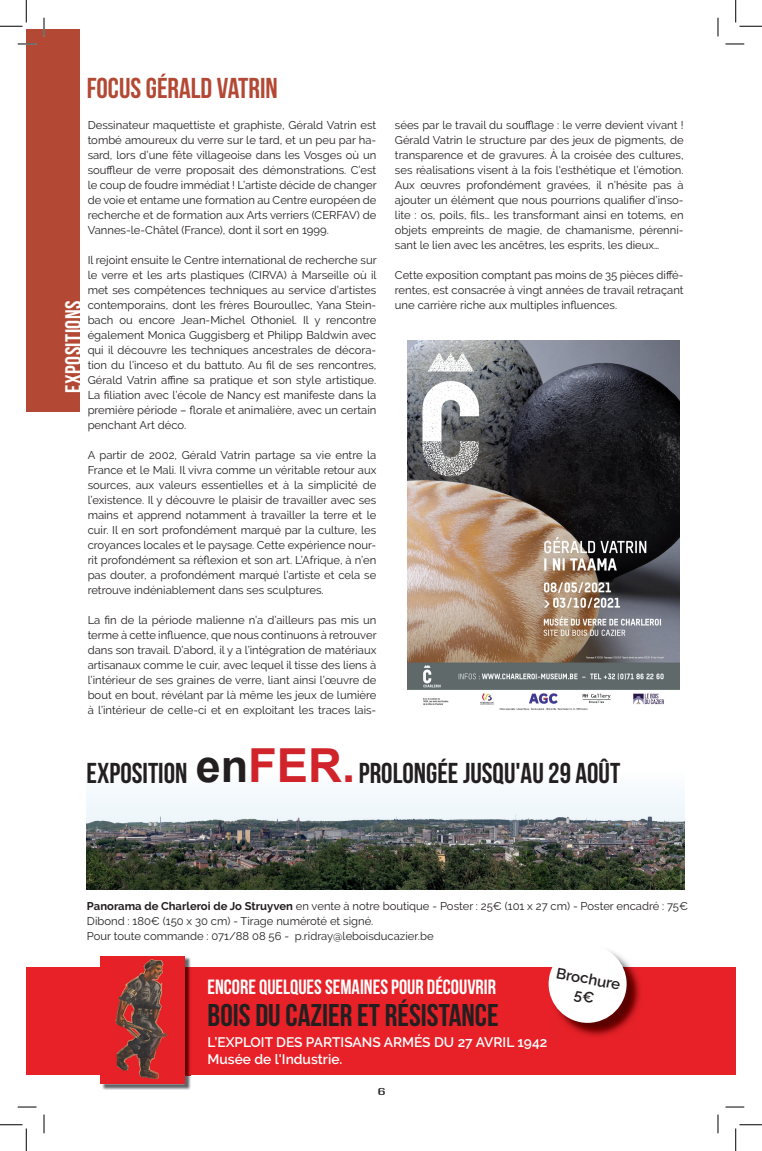
<style>
.page{position:relative;width:762px;height:1151px;background:#fff}
.page>*{position:absolute;margin:0;border:0;box-sizing:border-box;transform-origin:0 0}
.t1{font:700 31.38px "Bebas Neue";color:#231f20}
.t2{font:700 28.75px "Bebas Neue";color:#231f20}
.t3{font:700 28.75px "Bebas Neue";color:#b34935}
.t4{font:700 22.5px "Bebas Neue";letter-spacing:.02em;color:#fff}
.t5{font:700 20.62px "Bebas Neue";color:#fff}
.t6{font:600 15px/18px "Raleway";color:#231f20;text-align:center}
.t7{font:600 13.75px/16.5px "Raleway";color:#fff}
.t8{font:11.25px/15px "Raleway";color:#231f20;text-align:justify}
.t9{font:10px "Bebas Neue";color:#231f20;scale:2 1}
.s1{font-family:"Arial";font-size:45px}
.s2{font-family:"Arial";font-size:46.88px;color:#d1232a}
.s3{font-weight:700}
</style>
<div class="page">
<img style="left:407px;top:340px;width:272px;height:371px">
<img style="left:87px;top:791px;width:597px;height:99px">
<div style="left:26px;top:968px;width:709px;height:107px;background:#e72127"></div>
<img style="left:102px;top:957px;width:88px;height:133px">
<img style="left:185px;top:968px;width:5px;height:107px">
<div style="left:100px;top:956px;width:85px;height:128px;background:#e72127"></div>
<img style="left:115px;top:959px;width:53px;height:120px">
<img style="left:568px;top:964px;width:74px;height:73px">
<svg style="left:545px;top:950px;width:84px;height:76px"></svg>
<div style="left:27px;top:30px;width:53px;height:382px;background:#b34935"></div>
<svg style="left:18px;top:43px;width:18px;height:2px"></svg>
<svg style="left:725px;top:43px;width:18px;height:2px"></svg>
<svg style="left:18px;top:1106px;width:18px;height:2px"></svg>
<svg style="left:725px;top:1106px;width:18px;height:2px"></svg>
<svg style="left:43px;top:18px;width:2px;height:18px"></svg>
<svg style="left:43px;top:1114px;width:2px;height:19px"></svg>
<svg style="left:717px;top:18px;width:1px;height:18px"></svg>
<svg style="left:717px;top:1114px;width:1px;height:19px"></svg>
<svg style="left:0;top:0;width:27px;height:27px"></svg>
<svg style="left:0;top:1124px;width:27px;height:27px"></svg>
<svg style="left:735px;top:0;width:26px;height:27px"></svg>
<svg style="left:735px;top:1124px;width:26px;height:27px"></svg>
<h2 class="t3" style="left:87px;top:72px;width:192px">FOCUS GÉRALD VATRIN</h2>
<p class="t8" style="left:88px;top:117px;width:290px">Dessinateur maquettiste et graphiste, Gérald Vatrin est tombé amoureux du verre sur le tard, et un peu par ha&shy;sard, lors d’une fête villageoise dans les Vosges où un souffleur de verre proposait des démonstrations. C’est le coup de foudre immédiat ! L’artiste décide de changer de voie et entame une formation au Centre européen de recherche et de formation aux Arts verriers (CERFAV) de Vannes-le-Châtel (France), dont il sort en 1999.</p>
<p class="t8" style="left:88px;top:252px;width:290px">Il rejoint ensuite le Centre international de recherche sur le verre et les arts plastiques (CIRVA) à Marseille où il met ses compétences techniques au service d’artistes contemporains, dont les frères Bouroullec, Yana Stein&shy;bach ou encore Jean-Michel Othoniel. Il y rencontre également Monica Guggisberg et Philipp Baldwin avec qui il découvre les techniques ancestrales de décora&shy;tion du l’inceso et du battuto. Au fil de ses rencontres, Gérald Vatrin affine sa pratique et son style artistique.<br>La filiation avec l’école de Nancy est manifeste dans la première période – florale et animalière, avec un certain penchant Art déco.</p>
<p class="t8" style="left:88px;top:447px;width:290px">A partir de 2002, Gérald Vatrin partage sa vie entre la France et le Mali. Il vivra comme un véritable retour aux sources, aux valeurs essentielles et à la simplicité de l’existence. Il y découvre le plaisir de travailler avec ses mains et apprend notamment à travailler la terre et le cuir. Il en sort profondément marqué par la culture, les croyances locales et le paysage. Cette expérience nour&shy;rit profondément sa réflexion et son art. L’Afrique, à n’en pas douter, a profondément marqué l’artiste et cela se retrouve indéniablement dans ses sculptures.</p>
<p class="t8" style="left:88px;top:612px;width:290px">La fin de la période malienne n’a d’ailleurs pas mis un terme à cette influence, que nous continuons à retrouver dans son travail. D’abord, il y a l’intégration de matériaux artisanaux comme le cuir, avec lequel il tisse des liens à l’intérieur de ses graines de verre, liant ainsi l’œuvre de bout en bout, révélant par là même les jeux de lumière à l’intérieur de celle-ci et en exploitant les traces lais-</p>
<h3 class="t4" style="left:61px;top:393px;width:93px;rotate:-90deg">EXPOSITIONS</h3>
<p class="t8" style="left:395px;top:117px;width:290px">sées par le travail du soufflage : le verre devient vivant !<br>Gérald Vatrin le structure par des jeux de pigments, de transparence et de gravures. À la croisée des cultures, ses réalisations visent à la fois l'esthétique et l’émotion.<br>Aux œuvres profondément gravées, il n’hésite pas à ajouter un élément que nous pourrions qualifier d’inso&shy;lite : os, poils, fils… les transformant ainsi en totems, en objets empreints de magie, de chamanisme, pérenni&shy;sant le lien avec les ancêtres, les esprits, les dieux…</p>
<p class="t8" style="left:395px;top:267px;width:290px">Cette exposition comptant pas moins de 35 pièces diffé&shy;rentes, est consacrée à vingt années de travail retraçant une carrière riche aux multiples influences.</p>
<h2 class="t2" style="left:86px;top:758px;width:535px">EXPOSITION <span class="s1">en</span><span class="s2">FER.</span>PROLONGÉE JUSQU'AU 29 AOÛT</h2>
<p class="t8" style="left:87px;top:898px;width:602px;text-align:left"><span class="s3">Panorama de Charleroi de Jo Struyven</span> en vente à notre boutique - Poster : 25€ (101 x 27 cm) - Poster encadré : 75€<br>Dibond : 180€ (150 x 30 cm) - Tirage numéroté et signé.<br>Pour toute commande : 071/88 08 56 - p.ridray@leboisducazier.be</p>
<h3 class="t5" style="left:207px;top:976px;width:290px">ENCORE QUELQUES SEMAINES POUR DÉCOUVRIR</h3>
<h1 class="t1" style="left:207px;top:997px;width:292px">BOIS DU CAZIER ET RÉSISTANCE</h1>
<p class="t7" style="left:207px;top:1034px;width:341px">L’EXPLOIT DES PARTISANS ARMÉS DU 27 AVRIL 1942<br>Musée de l'Industrie.</p>
<h3 class="t6" style="left:558px;top:964px;width:66px;rotate:11deg">Brochure<br>5€</h3>
<p class="t9" style="left:378px;top:1086px;width:5px">6</p>
</div>
